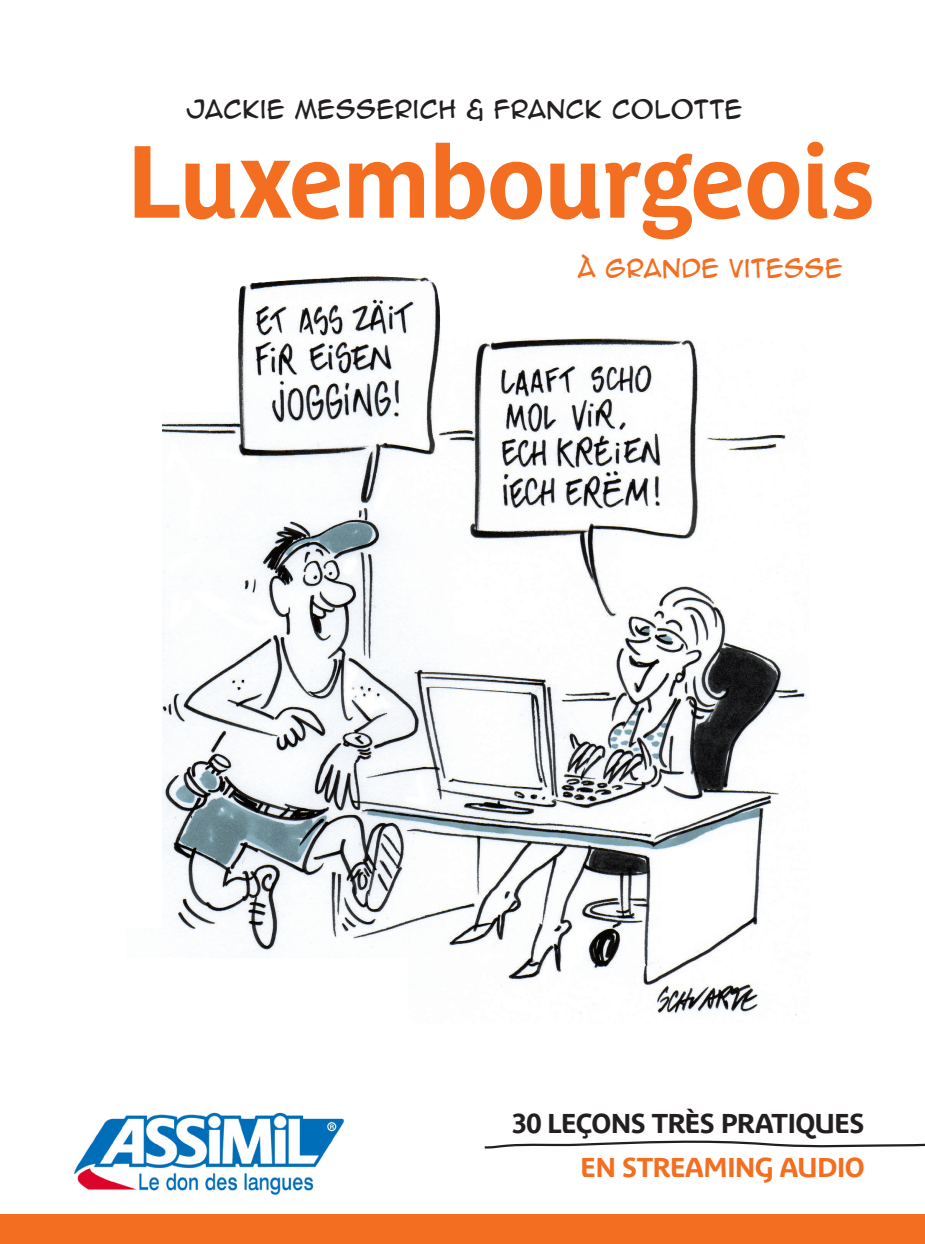
<style>
.page{position:relative;width:925px;height:1244px;background:#fff}
.page>*{position:absolute;margin:0;border:0;box-sizing:border-box;transform-origin:0 0}
.t1{font:700 101.25px "Parisine Plus Pro";letter-spacing:-.025em;color:#f36e21}
.t2{font:700 27px/44.3px "Parisine Plus Pro";letter-spacing:-.03em;color:#231f20;text-align:right}
.t3{font:23.18px "Anime Ace 2.0 BB";letter-spacing:.015em;color:#231f20}
.t4{font:23.18px "Anime Ace 2.0 BB";letter-spacing:.015em;color:#f36e21}
.s1{color:#f36e21}
</style>
<div class="page">
<div style="left:0;top:1214px;width:925px;height:30px;background:#f36e21"></div>
<img style="left:162px;top:276px;width:645px;height:739px">
<div style="left:81px;top:958px;width:327px;height:107px;background:#fff"></div>
<img style="left:74px;top:1112px;width:271px;height:83px">
<svg style="left:484px;top:1140px;width:441px;height:9px"></svg>
<svg style="left:661px;top:830px;width:85px;height:136px"></svg>
<p class="t3" style="left:185px;top:94px;width:558px">JACKIE MESSERICH &amp; FRANCK COLOTTE</p>
<p class="t1" style="left:52px;top:106px;width:825px"><sup>Le</sup> LuXembourgeois</p>
<p class="t4" style="left:577px;top:253px;width:267px">À GRANDE VITESSE</p>
<p class="t2" style="left:512px;top:1099px;width:354px">30 LEÇONS TRÈS PRATIQUES<br><span class="s1">EN STREAMING AUDIO</span></p>
</div>
